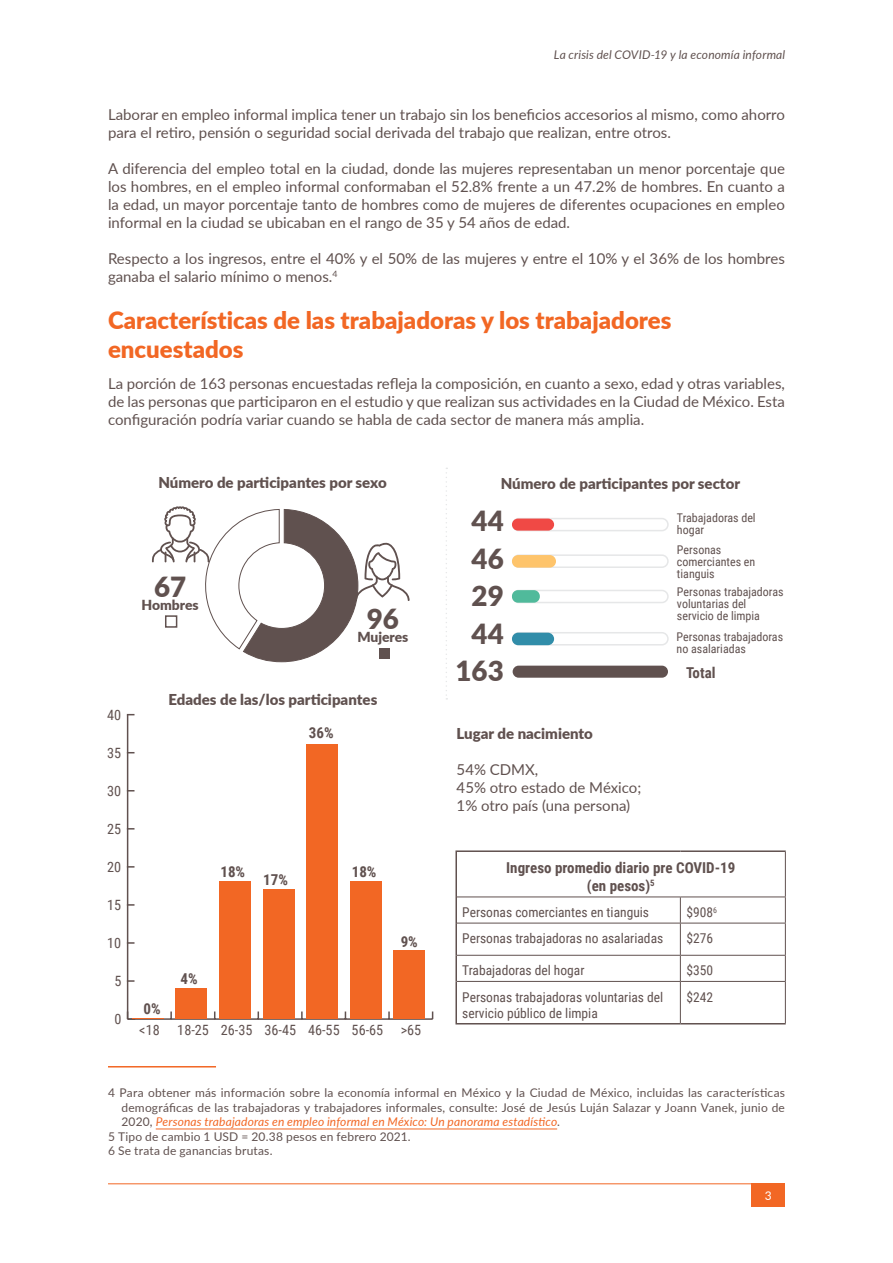
<style>
.page{position:relative;width:893px;height:1263px;background:#fff}
.page>*{position:absolute;margin:0;border:0;box-sizing:border-box;transform-origin:0 0}
.t1{font:900 27.75px/37.5px "Lato";color:#60514f;text-align:center}
.t2{font:900 24px/28.8px "Lato";color:#f26724}
.t3{font:15px/18px "Lato";color:#60514f}
.t4{font:900 15px "Lato";color:#60514f}
.t5{font:700 15px/18px "Roboto Condensed";color:#60514f;text-align:center}
.t6{font:14.25px "Roboto Condensed";color:#60514f}
.t7{font:900 13.8px "Lato";color:#60514f}
.t8{font:13.5px/16.2px "Roboto Condensed";color:#60514f}
.t9{font:12px "Lato";letter-spacing:.015em;color:#60514f}
.t10{font:12px/12px "Roboto Condensed";color:#60514f}
.t11{font:italic 12px "Lato";letter-spacing:.015em;color:#f26724}
.t12{font:italic 12px "Lato";letter-spacing:.015em;color:#60514f}
.t13{font:12px "Lato";color:#fff}
.s1{font-style:normal;color:#60514f}
</style>
<div class="page">
<div style="left:751px;top:1183px;width:34px;height:24px;background:#f26724"></div>
<hr style="left:108px;top:1183px;width:677px;height:1px;background:#f26724">
<hr style="left:108px;top:1066px;width:108px;height:1px;background:#f26724">
<hr style="left:156px;top:1129px;width:401px;height:1px;background:#f26724">
<svg style="left:152px;top:506px;width:258px;height:157px"></svg>
<div style="left:512px;top:632px;width:157px;height:13px;border:2px solid #e6e7e8;border-radius:6px"></div>
<div style="left:512px;top:590px;width:157px;height:13px;border:2px solid #e6e7e8;border-radius:6px"></div>
<div style="left:512px;top:554px;width:157px;height:14px;border:2px solid #e6e7e8;border-radius:6px"></div>
<div style="left:512px;top:518px;width:157px;height:13px;border:2px solid #e6e7e8;border-radius:6px"></div>
<div style="left:513px;top:666px;width:155px;height:12px;background:#60514f;border-radius:6px"></div>
<div style="left:512px;top:519px;width:42px;height:12px;background:#f04945;border-radius:6px"></div>
<div style="left:512px;top:555px;width:44px;height:13px;background:#fec46b;border-radius:6px"></div>
<div style="left:512px;top:590px;width:28px;height:13px;background:#50ba9b;border-radius:6px"></div>
<div style="left:512px;top:633px;width:42px;height:12px;background:#318da9;border-radius:6px"></div>
<svg style="left:446px;top:468px;width:1px;height:232px"></svg>
<hr style="left:128px;top:1018px;width:305px;height:2px;background:#60514f">
<svg style="left:170px;top:1011px;width:2px;height:7px"></svg>
<svg style="left:301px;top:1011px;width:2px;height:7px"></svg>
<svg style="left:388px;top:1011px;width:2px;height:7px"></svg>
<hr style="left:127px;top:715px;width:1px;height:304px;background:#60514f">
<svg style="left:128px;top:980px;width:6px;height:2px"></svg>
<svg style="left:128px;top:942px;width:6px;height:2px"></svg>
<svg style="left:128px;top:904px;width:6px;height:2px"></svg>
<svg style="left:128px;top:866px;width:6px;height:2px"></svg>
<hr style="left:132px;top:1018px;width:32px;height:1px;background:#f26724">
<div style="left:176px;top:988px;width:31px;height:30px;background:#f26724"></div>
<div style="left:219px;top:881px;width:32px;height:137px;background:#f26724"></div>
<div style="left:263px;top:889px;width:31px;height:129px;background:#f26724"></div>
<div style="left:306px;top:744px;width:32px;height:274px;background:#f26724"></div>
<div style="left:350px;top:881px;width:31px;height:137px;background:#f26724"></div>
<div style="left:394px;top:950px;width:31px;height:68px;background:#f26724"></div>
<hr style="left:785px;top:852px;width:1px;height:44px;background:#60514f">
<hr style="left:457px;top:896px;width:223px;height:1px;background:#60514f">
<hr style="left:680px;top:896px;width:106px;height:1px;background:#60514f">
<hr style="left:455px;top:850px;width:225px;height:2px;background:#60514f">
<hr style="left:455px;top:852px;width:2px;height:45px;background:#60514f">
<hr style="left:680px;top:850px;width:106px;height:2px;background:#60514f">
<svg style="left:680px;top:897px;width:1px;height:26px"></svg>
<svg style="left:785px;top:897px;width:1px;height:26px"></svg>
<hr style="left:457px;top:923px;width:223px;height:1px;background:#60514f">
<hr style="left:680px;top:923px;width:106px;height:1px;background:#60514f">
<hr style="left:680px;top:923px;width:1px;height:32px;background:#60514f">
<hr style="left:785px;top:923px;width:1px;height:32px;background:#60514f">
<hr style="left:457px;top:955px;width:223px;height:1px;background:#60514f">
<hr style="left:680px;top:955px;width:106px;height:1px;background:#60514f">
<svg style="left:680px;top:956px;width:1px;height:25px"></svg>
<svg style="left:785px;top:956px;width:1px;height:25px"></svg>
<hr style="left:680px;top:982px;width:1px;height:41px;background:#60514f">
<hr style="left:785px;top:982px;width:1px;height:41px;background:#60514f">
<hr style="left:455px;top:897px;width:2px;height:26px;background:#60514f">
<hr style="left:457px;top:981px;width:223px;height:1px;background:#60514f">
<hr style="left:680px;top:981px;width:106px;height:1px;background:#60514f">
<hr style="left:455px;top:923px;width:2px;height:32px;background:#60514f">
<hr style="left:455px;top:955px;width:2px;height:26px;background:#60514f">
<hr style="left:455px;top:981px;width:2px;height:42px;background:#60514f">
<hr style="left:455px;top:1023px;width:225px;height:1px;background:#60514f">
<hr style="left:680px;top:1023px;width:106px;height:1px;background:#60514f">
<p class="t12" style="left:554px;top:50px;width:233px">La crisis del COVID-19 y la economía informal</p>
<p class="t3" style="left:108px;top:105px;width:678px">Laborar en empleo informal implica tener un trabajo sin los beneficios accesorios al mismo, como ahorro para el retiro, pensión o seguridad social derivada del trabajo que realizan, entre otros.</p>
<p class="t3" style="left:108px;top:161px;width:678px;text-align:justify">A diferencia del empleo total en la ciudad, donde las mujeres representaban un menor porcentaje que los hombres, en el empleo informal conformaban el 52.8% frente a un 47.2% de hombres. En cuanto a la edad, un mayor porcentaje tanto de hombres como de mujeres de diferentes ocupaciones en empleo informal en la ciudad se ubicaban en el rango de 35 y 54 años de edad.</p>
<p class="t3" style="left:108px;top:251px;width:678px">Respecto a los ingresos, entre el 40% y el 50% de las mujeres y entre el 10% y el 36% de los hombres ganaba el salario mínimo o menos.<sup>4</sup></p>
<h2 class="t2" style="left:108px;top:308px;width:565px">Características de las trabajadoras y los trabajadores encuestados</h2>
<p class="t3" style="left:108px;top:374px;width:678px;text-align:justify">La porción de 163 personas encuestadas refleja la composición, en cuanto a sexo, edad y otras variables, de las personas que participaron en el estudio y que realizan sus actividades en la Ciudad de México. Esta configuración podría variar cuando se habla de cada sector de manera más amplia.</p>
<p class="t4" style="left:158px;top:471px;width:230px">Número de participantes por sexo</p>
<h1 class="t1" style="left:154px;top:570px;width:34px">67</h1>
<p class="t7" style="left:141px;top:599px;width:59px">Hombres</p>
<h1 class="t1" style="left:367px;top:603px;width:34px">96</h1>
<p class="t7" style="left:357px;top:632px;width:53px">Mujeres</p>
<p class="t6" style="left:107px;top:708px;width:16px">40</p>
<p class="t6" style="left:107px;top:746px;width:16px">35</p>
<p class="t6" style="left:107px;top:784px;width:16px">30</p>
<p class="t6" style="left:107px;top:822px;width:16px">25</p>
<p class="t6" style="left:107px;top:860px;width:16px">20</p>
<p class="t6" style="left:107px;top:898px;width:16px">15</p>
<p class="t6" style="left:107px;top:936px;width:16px">10</p>
<p class="t6" style="left:114px;top:975px;width:9px">5</p>
<p class="t6" style="left:115px;top:1013px;width:9px">0</p>
<p class="t4" style="left:169px;top:689px;width:210px">Edades de las/los participantes</p>
<p class="t5" style="left:309px;top:725px;width:26px">36%</p>
<p class="t5" style="left:220px;top:864px;width:26px">18%</p>
<p class="t5" style="left:263px;top:872px;width:26px">17%</p>
<p class="t5" style="left:352px;top:864px;width:26px">18%</p>
<p class="t5" style="left:143px;top:1001px;width:19px">0%</p>
<p class="t6" style="left:139px;top:1023px;width:22px">&lt;18</p>
<p class="t5" style="left:181px;top:971px;width:19px">4%</p>
<p class="t6" style="left:177px;top:1023px;width:33px">18-25</p>
<p class="t6" style="left:221px;top:1023px;width:33px">26-35</p>
<p class="t6" style="left:264px;top:1023px;width:33px">36-45</p>
<p class="t6" style="left:308px;top:1023px;width:33px">46-55</p>
<p class="t6" style="left:352px;top:1023px;width:33px">56-65</p>
<p class="t5" style="left:401px;top:934px;width:19px">9%</p>
<p class="t6" style="left:401px;top:1023px;width:22px">&gt;65</p>
<p class="t4" style="left:501px;top:472px;width:241px">Número de participantes por sector</p>
<h1 class="t1" style="left:456px;top:504px;width:50px">44<br>46<br>29<br>44<br>163</h1>
<p class="t10" style="left:677px;top:512px;width:80px">Trabajadoras del hogar</p>
<p class="t10" style="left:677px;top:545px;width:80px">Personas comerciantes en tianguis</p>
<p class="t10" style="left:677px;top:586px;width:108px">Personas trabajadoras voluntarias del servicio de limpia</p>
<p class="t10" style="left:676px;top:632px;width:108px">Personas trabajadoras no asalariadas</p>
<p class="t5" style="left:686px;top:664px;width:31px">Total</p>
<p class="t4" style="left:457px;top:728px;width:138px">Lugar de nacimiento</p>
<p class="t3" style="left:457px;top:762px;width:186px">54% CDMX,<br>45% otro estado de México;<br>1% otro país (una persona)</p>
<p class="t5" style="left:506px;top:860px;width:231px">Ingreso promedio diario pre COVID-19 (en pesos)<sup>5</sup></p>
<p class="t8" style="left:462px;top:905px;width:188px">Personas comerciantes en tianguis</p>
<p class="t8" style="left:686px;top:905px;width:32px">$908<sup>6</sup></p>
<p class="t8" style="left:462px;top:931px;width:203px">Personas trabajadoras no asalariadas</p>
<p class="t8" style="left:686px;top:931px;width:28px">$276</p>
<p class="t8" style="left:462px;top:963px;width:124px">Trabajadoras del hogar</p>
<p class="t8" style="left:686px;top:963px;width:28px">$350</p>
<p class="t8" style="left:462px;top:989px;width:203px">Personas trabajadoras voluntarias del servicio público de limpia</p>
<p class="t8" style="left:686px;top:989px;width:28px">$242</p>
<p class="t9" style="left:108px;top:1084px;width:678px">4 Para obtener más información sobre la economía informal en México y la Ciudad de México, incluidas las características</p>
<p class="t9" style="left:122px;top:1099px;width:665px">demográficas de las trabajadoras y trabajadores informales, consulte: José de Jesús Luján Salazar y Joann Vanek, junio de</p>
<p class="t11" style="left:122px;top:1113px;width:440px"><span class="s1">2020,</span> Personas trabajadoras en empleo informal en México: Un panorama estadístico<span class="s1">.</span></p>
<p class="t9" style="left:108px;top:1127px;width:304px">5 Tipo de cambio 1 USD = 20.38 pesos en febrero 2021.</p>
<p class="t9" style="left:108px;top:1146px;width:166px">6 Se trata de ganancias brutas.</p>
<p class="t13" style="left:765px;top:1190px;width:8px">3</p>
</div>
